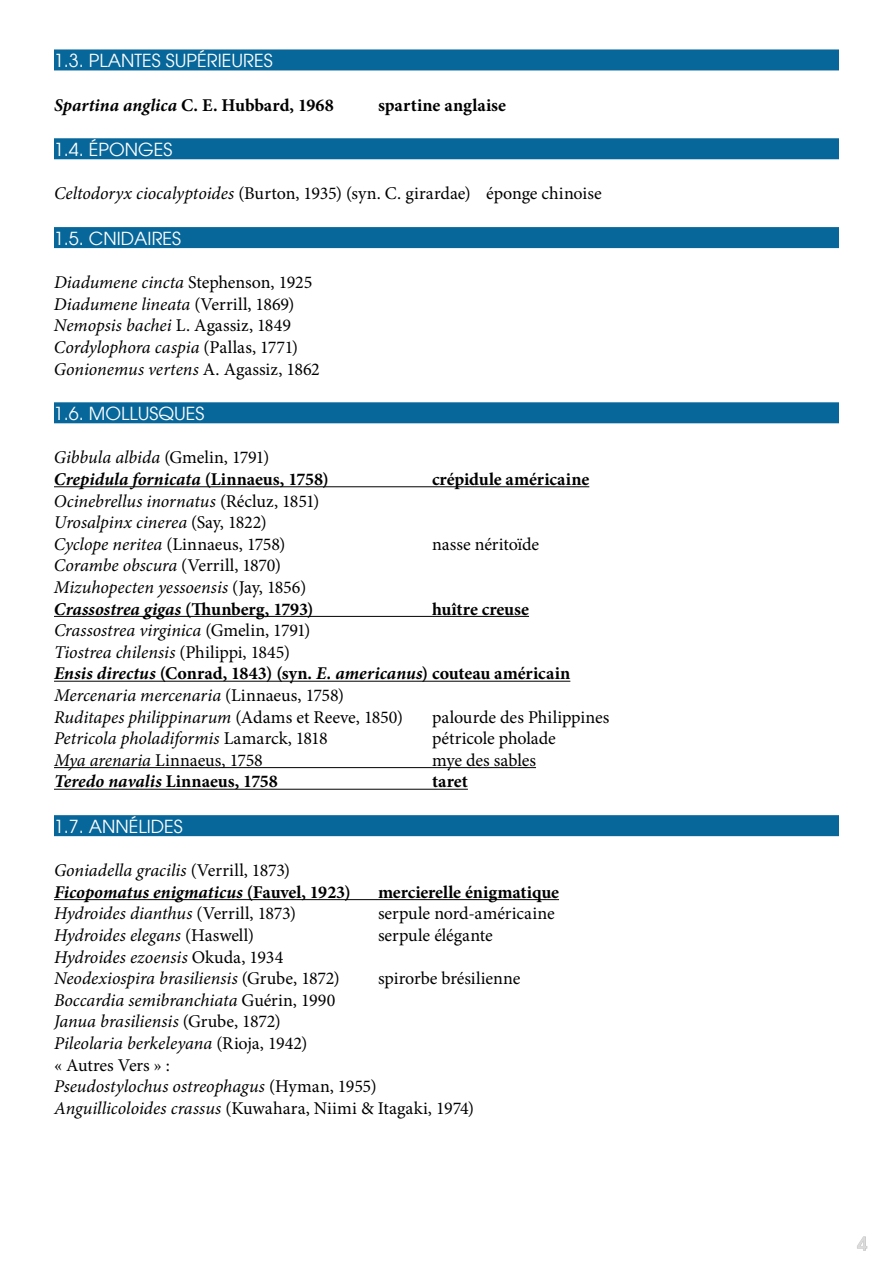
<style>
.page{position:relative;width:893px;height:1263px;background:#fff}
.page>*{position:absolute;margin:0;border:0;box-sizing:border-box;transform-origin:0 0}
.t1{font:italic 18px/21.6px "Minion Pro";letter-spacing:-.005em;color:#000}
.t2{font:18px "Minion Pro";letter-spacing:-.005em;color:#000}
.t3{font:italic 700 18px/21.6px "Minion Pro";color:#000}
.t4{font:700 18px "Minion Pro";letter-spacing:-.005em;color:#000}
.t5{font:18px "Avant Garde LT";color:#fff}
.t6{font:500 18px "Avant Garde LT";color:#dadada}
.s1{font-style:italic}
.s2{font-style:normal}
.s3{font-weight:400}
.s4{font-weight:400;font-style:normal}
.s5{font-weight:700}
.s6{font-weight:700;font-style:normal}
</style>
<div class="page">
<svg style="left:857px;top:1236px;width:10px;height:15px"></svg>
<div style="left:54px;top:49px;width:785px;height:21px;background:#07679a"></div>
<div style="left:54px;top:138px;width:785px;height:21px;background:#07679a"></div>
<div style="left:54px;top:227px;width:785px;height:21px;background:#07679a"></div>
<div style="left:54px;top:402px;width:785px;height:21px;background:#07679a"></div>
<hr style="left:54px;top:486px;width:535px;height:1px;background:#000">
<hr style="left:54px;top:616px;width:475px;height:1px;background:#000">
<hr style="left:54px;top:681px;width:516px;height:1px;background:#000">
<hr style="left:54px;top:767px;width:482px;height:1px;background:#000">
<hr style="left:54px;top:789px;width:414px;height:1px;background:#000">
<div style="left:54px;top:815px;width:785px;height:21px;background:#07679a"></div>
<hr style="left:54px;top:899px;width:505px;height:1px;background:#000">
<p class="t5" style="left:54px;top:50px;width:220px">1.3. PLANTES SUPÉRIEURES</p>
<p class="t4" style="left:54px;top:92px;width:281px"><span class="s1">Spartina anglica</span> C. E. Hubbard, 1968</p>
<p class="t4" style="left:378px;top:92px;width:130px">spartine anglaise</p>
<p class="t5" style="left:54px;top:139px;width:120px">1.4. ÉPONGES</p>
<p class="t2" style="left:54px;top:182px;width:549px"><span class="s1">Celtodoryx ciocalyptoides</span> (Burton, 1935) (syn. C. girardae) éponge chinoise</p>
<p class="t5" style="left:54px;top:228px;width:129px">1.5. CNIDAIRES</p>
<p class="t1" style="left:54px;top:272px;width:267px">Diadumene cincta <span class="s2">Stephenson, 1925<br></span>Diadumene lineata <span class="s2">(Verrill, 1869)<br></span>Nemopsis bachei <span class="s2">L. Agassiz, 1849<br></span>Cordylophora caspia <span class="s2">(Pallas, 1771)<br></span>Gonionemus vertens <span class="s2">A. Agassiz, 1862</span></p>
<p class="t5" style="left:54px;top:403px;width:152px">1.6. MOLLUSQUES</p>
<p class="t3" style="left:54px;top:446px;width:276px"><span class="s3">Gibbula albida</span> <span class="s4">(Gmelin, 1791)<br></span>Crepidula fornicata <span class="s2">(Linnaeus, 1758)</span></p>
<p class="t4" style="left:432px;top:466px;width:159px">crépidule américaine</p>
<p class="t1" style="left:54px;top:490px;width:267px">Ocinebrellus inornatus <span class="s2">(Récluz, 1851)<br></span>Urosalpinx cinerea <span class="s2">(Say, 1822)<br></span>Cyclope neritea <span class="s2">(Linnaeus, 1758)</span></p>
<p class="t2" style="left:432px;top:532px;width:109px">nasse néritoïde</p>
<p class="t1" style="left:54px;top:555px;width:261px">Corambe obscura <span class="s2">(Verrill, 1870)<br></span>Mizuhopecten yessoensis <span class="s2">(Jay, 1856)<br></span><span class="s5">Crassostrea gigas</span> <span class="s6">(Thunberg, 1793)</span></p>
<p class="t4" style="left:432px;top:596px;width:99px">huître creuse</p>
<p class="t1" style="left:54px;top:620px;width:518px">Crassostrea virginica <span class="s2">(Gmelin, 1791)<br></span>Tiostrea chilensis <span class="s2">(Philippi, 1845)<br></span><span class="s5">Ensis directus</span> <span class="s6">(Conrad, 1843) (syn.</span> <span class="s5">E. americanus</span><span class="s6">) couteau américain </span>Mercenaria mercenaria <span class="s2">(Linnaeus, 1758)<br></span>Ruditapes philippinarum <span class="s2">(Adams et Reeve, 1850)</span></p>
<p class="t2" style="left:432px;top:705px;width:179px">palourde des Philippines</p>
<p class="t1" style="left:54px;top:728px;width:275px">Petricola pholadiformis <span class="s2">Lamarck, 1818</span></p>
<p class="t2" style="left:432px;top:726px;width:125px">pétricole pholade</p>
<p class="t2" style="left:54px;top:748px;width:210px"><span class="s1">Mya arenaria</span> Linnaeus, 1758</p>
<p class="t2" style="left:432px;top:748px;width:106px">mye des sables</p>
<p class="t3" style="left:54px;top:770px;width:225px">Teredo navalis <span class="s2">Linnaeus, 1758</span></p>
<p class="t4" style="left:432px;top:769px;width:37px">taret</p>
<p class="t5" style="left:54px;top:816px;width:130px">1.7. ANNÉLIDES</p>
<p class="t3" style="left:54px;top:859px;width:298px"><span class="s3">Goniadella gracilis</span> <span class="s4">(Verrill, 1873)<br></span>Ficopomatus enigmaticus <span class="s2">(Fauvel, 1923)</span></p>
<p class="t4" style="left:378px;top:879px;width:183px">mercierelle énigmatique</p>
<p class="t1" style="left:54px;top:903px;width:244px">Hydroides dianthus <span class="s2">(Verrill, 1873)</span></p>
<p class="t2" style="left:378px;top:901px;width:178px">serpule nord-américaine</p>
<p class="t1" style="left:54px;top:924px;width:202px">Hydroides elegans <span class="s2">(Haswell)</span></p>
<p class="t2" style="left:378px;top:923px;width:116px">serpule élégante</p>
<p class="t1" style="left:54px;top:946px;width:287px">Hydroides ezoensis <span class="s2">Okuda, 1934<br></span>Neodexiospira brasiliensis <span class="s2">(Grube, 1872)</span></p>
<p class="t2" style="left:378px;top:966px;width:144px">spirorbe brésilienne</p>
<p class="t1" style="left:54px;top:989px;width:422px">Boccardia semibranchiata <span class="s2">Guérin, 1990<br></span>Janua brasiliensis <span class="s2">(Grube, 1872)<br></span>Pileolaria berkeleyana <span class="s2">(Rioja, 1942)<br>« Autres Vers » :<br></span>Pseudostylochus ostreophagus <span class="s2">(Hyman, 1955)<br></span>Anguillicoloides crassus <span class="s2">(Kuwahara, Niimi &amp; Itagaki, 1974)</span></p>
<p class="t6" style="left:857px;top:1232px;width:11px">4</p>
</div>
